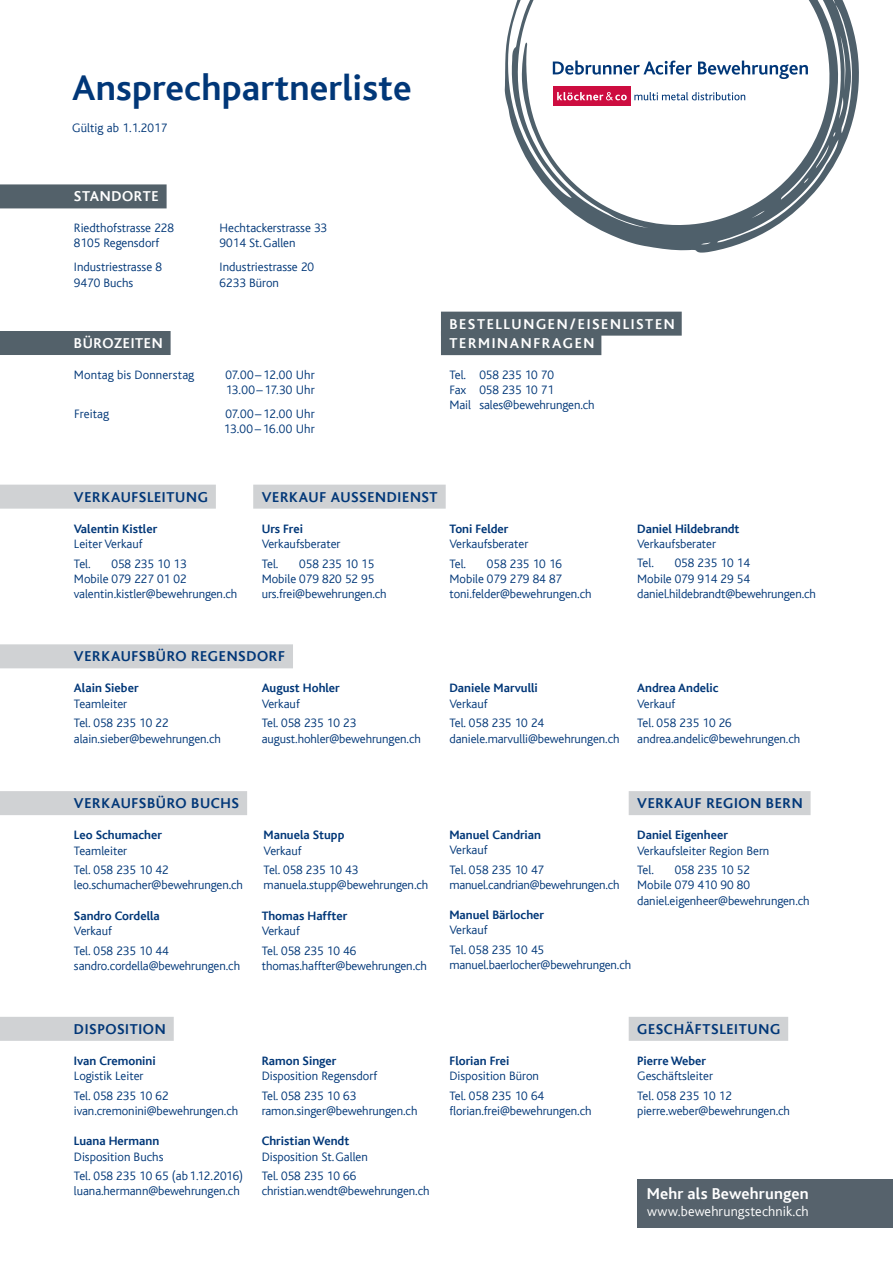
<style>
.page{position:relative;width:893px;height:1263px;background:#fff}
.page>*{position:absolute;margin:0;border:0;box-sizing:border-box;transform-origin:0 0}
.t1{font:700 37.5px "Kl Bliss";letter-spacing:.005em;color:#013778}
.t2{font:700 16.5px "Kl Bliss";letter-spacing:.015em;color:#fff}
.t3{font:700 15px "Kl Bliss";letter-spacing:.045em;color:#013778}
.t4{font:700 15px/19.5px "Kl Bliss";letter-spacing:.105em;color:#fff}
.t5{font:700 15px "Kl Bliss";letter-spacing:.045em;color:#fff}
.t6{font:700 15px "Kl Bliss";letter-spacing:.04em;color:#fff}
.t7{font:300 14.25px "Kl Bliss";letter-spacing:.01em;color:#fff}
.t8{font:300 12.75px/19.5px "Kl Bliss";color:#013778}
.t9{font:700 12.75px "Kl Bliss";color:#013778}
</style>
<div class="page">
<div style="left:0;top:644px;width:293px;height:24px;background:#d0d2d4"></div>
<div style="left:629px;top:1017px;width:159px;height:24px;background:#d0d2d4"></div>
<div style="left:0;top:1017px;width:174px;height:24px;background:#d0d2d4"></div>
<div style="left:0;top:184px;width:167px;height:24px;background:#53616a"></div>
<div style="left:0;top:791px;width:247px;height:24px;background:#d0d2d4"></div>
<div style="left:629px;top:791px;width:182px;height:24px;background:#d0d2d4"></div>
<div style="left:0;top:331px;width:171px;height:24px;background:#53616a"></div>
<div style="left:441px;top:312px;width:241px;height:24px;background:#53616a"></div>
<div style="left:441px;top:331px;width:160px;height:24px;background:#53616a"></div>
<div style="left:0;top:485px;width:216px;height:24px;background:#d0d2d4"></div>
<div style="left:253px;top:485px;width:193px;height:24px;background:#d0d2d4"></div>
<svg style="left:505px;top:0;width:354px;height:253px"></svg>
<div style="left:637px;top:1179px;width:256px;height:48px;background:#56626c"></div>
<h1 class="t1" style="left:72px;top:69px;width:341px">Ansprechpartnerliste</h1>
<p class="t8" style="left:72px;top:118px;width:97px">Gültig ab 1.1.2017</p>
<p class="t6" style="left:74px;top:189px;width:86px">STANDORTE</p>
<p class="t8" style="left:74px;top:221px;width:102px;line-height:15.3px">Riedthofstrasse 228<br>8105 Regensdorf</p>
<p class="t8" style="left:74px;top:260px;width:89px;line-height:15.3px">Industriestrasse 8<br>9470 Buchs</p>
<p class="t8" style="left:220px;top:221px;width:109px;line-height:15.3px">Hechtackerstrasse 33<br>9014 St.Gallen</p>
<p class="t8" style="left:220px;top:260px;width:96px;line-height:15.3px">Industriestrasse 20<br>6233 Büron</p>
<p class="t5" style="left:74px;top:335px;width:90px">BÜROZEITEN</p>
<p class="t8" style="left:74px;top:365px;width:122px">Montag bis Donnerstag</p>
<p class="t8" style="left:225px;top:367px;width:91px;line-height:15.3px">07.00–12.00 Uhr<br>13.00–17.30 Uhr</p>
<p class="t8" style="left:74px;top:404px;width:37px">Freitag</p>
<p class="t8" style="left:224px;top:406px;width:92px;line-height:15.3px">07.00–12.00 Uhr<br>13.00–16.00 Uhr</p>
<p class="t4" style="left:449px;top:314px;width:227px">BESTELLUNGEN/EISENLISTEN<br>TERMINANFRAGEN</p>
<p class="t8" style="left:449px;top:367px;width:147px;line-height:15.3px">Tel. 058 235 10 70<br>Fax 058 235 10 71<br>Mail sales@bewehrungen.ch</p>
<p class="t3" style="left:74px;top:489px;width:135px">VERKAUFSLEITUNG</p>
<p class="t3" style="left:262px;top:489px;width:177px">VERKAUF AUSSENDIENST</p>
<p class="t9" style="left:74px;top:522px;width:85px">Valentin Kistler</p>
<p class="t8" style="left:74px;top:534px;width:70px">Leiter Verkauf<br>Tel.</p>
<p class="t8" style="left:74px;top:556px;width:165px;line-height:15.3px;text-indent:37px">058 235 10 13<br>Mobile 079 227 01 02 valentin.kistler@bewehrungen.ch</p>
<p class="t9" style="left:262px;top:522px;width:43px">Urs Frei</p>
<p class="t8" style="left:262px;top:534px;width:80px">Verkaufsberater<br>Tel.</p>
<p class="t8" style="left:262px;top:556px;width:127px;line-height:15.3px;text-indent:37px">058 235 10 15<br>Mobile 079 820 52 95 urs.frei@bewehrungen.ch</p>
<p class="t9" style="left:449px;top:522px;width:61px">Toni Felder</p>
<p class="t8" style="left:449px;top:534px;width:80px">Verkaufsberater<br>Tel.</p>
<p class="t8" style="left:449px;top:556px;width:144px;line-height:15.3px;text-indent:37px">058 235 10 16<br>Mobile 079 279 84 87 toni.felder@bewehrungen.ch</p>
<p class="t9" style="left:637px;top:522px;width:104px">Daniel Hildebrandt</p>
<p class="t8" style="left:637px;top:534px;width:80px">Verkaufsberater<br>Tel.</p>
<p class="t8" style="left:637px;top:556px;width:180px;line-height:15.3px;text-indent:37px">058 235 10 14<br>Mobile 079 914 29 54 daniel.hildebrandt@bewehrungen.ch</p>
<p class="t3" style="left:74px;top:649px;width:213px">VERKAUFSBÜRO REGENSDORF</p>
<p class="t9" style="left:74px;top:682px;width:66px">Alain Sieber</p>
<p class="t8" style="left:74px;top:694px;width:96px">Teamleiter<br>Tel. 058 235 10 22</p>
<p class="t8" style="left:74px;top:729px;width:148px">alain.sieber@bewehrungen.ch</p>
<p class="t9" style="left:262px;top:682px;width:80px">August Hohler</p>
<p class="t8" style="left:262px;top:694px;width:96px">Verkauf<br>Tel. 058 235 10 23</p>
<p class="t8" style="left:262px;top:729px;width:161px">august.hohler@bewehrungen.ch</p>
<p class="t9" style="left:449px;top:682px;width:90px">Daniele Marvulli</p>
<p class="t8" style="left:449px;top:694px;width:96px">Verkauf<br>Tel. 058 235 10 24</p>
<p class="t8" style="left:449px;top:729px;width:172px">daniele.marvulli@bewehrungen.ch</p>
<p class="t9" style="left:637px;top:682px;width:83px">Andrea Andelic</p>
<p class="t8" style="left:637px;top:694px;width:96px">Verkauf<br>Tel. 058 235 10 26</p>
<p class="t8" style="left:637px;top:729px;width:165px">andrea.andelic@bewehrungen.ch</p>
<p class="t3" style="left:74px;top:795px;width:167px">VERKAUFSBÜRO BUCHS</p>
<p class="t9" style="left:74px;top:828px;width:90px">Leo Schumacher</p>
<p class="t8" style="left:74px;top:841px;width:96px">Teamleiter<br>Tel. 058 235 10 42</p>
<p class="t8" style="left:74px;top:876px;width:171px">leo.schumacher@bewehrungen.ch</p>
<p class="t9" style="left:74px;top:909px;width:87px">Sandro Cordella</p>
<p class="t8" style="left:74px;top:921px;width:96px">Verkauf<br>Tel. 058 235 10 44</p>
<p class="t8" style="left:74px;top:956px;width:168px">sandro.cordella@bewehrungen.ch</p>
<p class="t9" style="left:264px;top:828px;width:82px">Manuela Stupp</p>
<p class="t8" style="left:264px;top:841px;width:96px">Verkauf<br>Tel. 058 235 10 43</p>
<p class="t8" style="left:264px;top:876px;width:166px">manuela.stupp@bewehrungen.ch</p>
<p class="t9" style="left:262px;top:909px;width:87px">Thomas Haffter</p>
<p class="t8" style="left:262px;top:921px;width:96px">Verkauf<br>Tel. 058 235 10 46</p>
<p class="t8" style="left:262px;top:956px;width:167px">thomas.haffter@bewehrungen.ch</p>
<p class="t3" style="left:74px;top:1021px;width:93px">DISPOSITION</p>
<p class="t9" style="left:74px;top:1054px;width:83px">Ivan Cremonini</p>
<p class="t8" style="left:74px;top:1066px;width:96px">Logistik Leiter<br>Tel. 058 235 10 62</p>
<p class="t8" style="left:74px;top:1101px;width:166px">ivan.cremonini@bewehrungen.ch</p>
<p class="t9" style="left:74px;top:1134px;width:87px">Luana Hermann</p>
<p class="t8" style="left:74px;top:1147px;width:171px">Disposition Buchs<br>Tel. 058 235 10 65 (ab1.12.2016)</p>
<p class="t8" style="left:74px;top:1182px;width:167px">luana.hermann@bewehrungen.ch</p>
<p class="t9" style="left:262px;top:1054px;width:76px">Ramon Singer</p>
<p class="t8" style="left:262px;top:1066px;width:117px">Disposition Regensdorf<br>Tel. 058 235 10 63</p>
<p class="t8" style="left:262px;top:1101px;width:157px">ramon.singer@bewehrungen.ch</p>
<p class="t9" style="left:262px;top:1134px;width:89px">Christian Wendt</p>
<p class="t8" style="left:262px;top:1147px;width:108px">Disposition St.Gallen<br>Tel. 058 235 10 66</p>
<p class="t8" style="left:262px;top:1182px;width:169px">christian.wendt@bewehrungen.ch</p>
<p class="t3" style="left:637px;top:795px;width:167px">VERKAUF REGION BERN</p>
<p class="t9" style="left:449px;top:828px;width:93px">Manuel Candrian</p>
<p class="t8" style="left:449px;top:840px;width:96px">Verkauf<br>Tel. 058 235 10 47</p>
<p class="t8" style="left:449px;top:875px;width:172px">manuel.candrian@bewehrungen.ch</p>
<p class="t9" style="left:449px;top:908px;width:96px">Manuel Bärlocher</p>
<p class="t8" style="left:449px;top:921px;width:96px">Verkauf<br>Tel. 058 235 10 45</p>
<p class="t8" style="left:449px;top:956px;width:183px">manuel.baerlocher@bewehrungen.ch</p>
<p class="t9" style="left:637px;top:828px;width:92px">Daniel Eigenheer</p>
<p class="t8" style="left:637px;top:841px;width:134px">Verkaufsleiter Region Bern<br>Tel.</p>
<p class="t8" style="left:637px;top:862px;width:174px;line-height:15.3px;text-indent:37px">058 235 10 52<br>Mobile 079 410 90 80 daniel.eigenheer@bewehrungen.ch</p>
<p class="t9" style="left:449px;top:1054px;width:62px">Florian Frei</p>
<p class="t8" style="left:449px;top:1066px;width:96px">Disposition Büron<br>Tel. 058 235 10 64</p>
<p class="t8" style="left:449px;top:1101px;width:144px">florian.frei@bewehrungen.ch</p>
<p class="t3" style="left:637px;top:1021px;width:145px">GESCHÄFTSLEITUNG</p>
<p class="t9" style="left:637px;top:1054px;width:71px">Pierre Weber</p>
<p class="t8" style="left:637px;top:1066px;width:96px">Geschäftsleiter<br>Tel. 058 235 10 12</p>
<p class="t8" style="left:637px;top:1101px;width:154px">pierre.weber@bewehrungen.ch</p>
<p class="t2" style="left:647px;top:1185px;width:164px">Mehr als Bewehrungen</p>
<p class="t7" style="left:647px;top:1203px;width:163px">www.bewehrungstechnik.ch</p>
</div>
